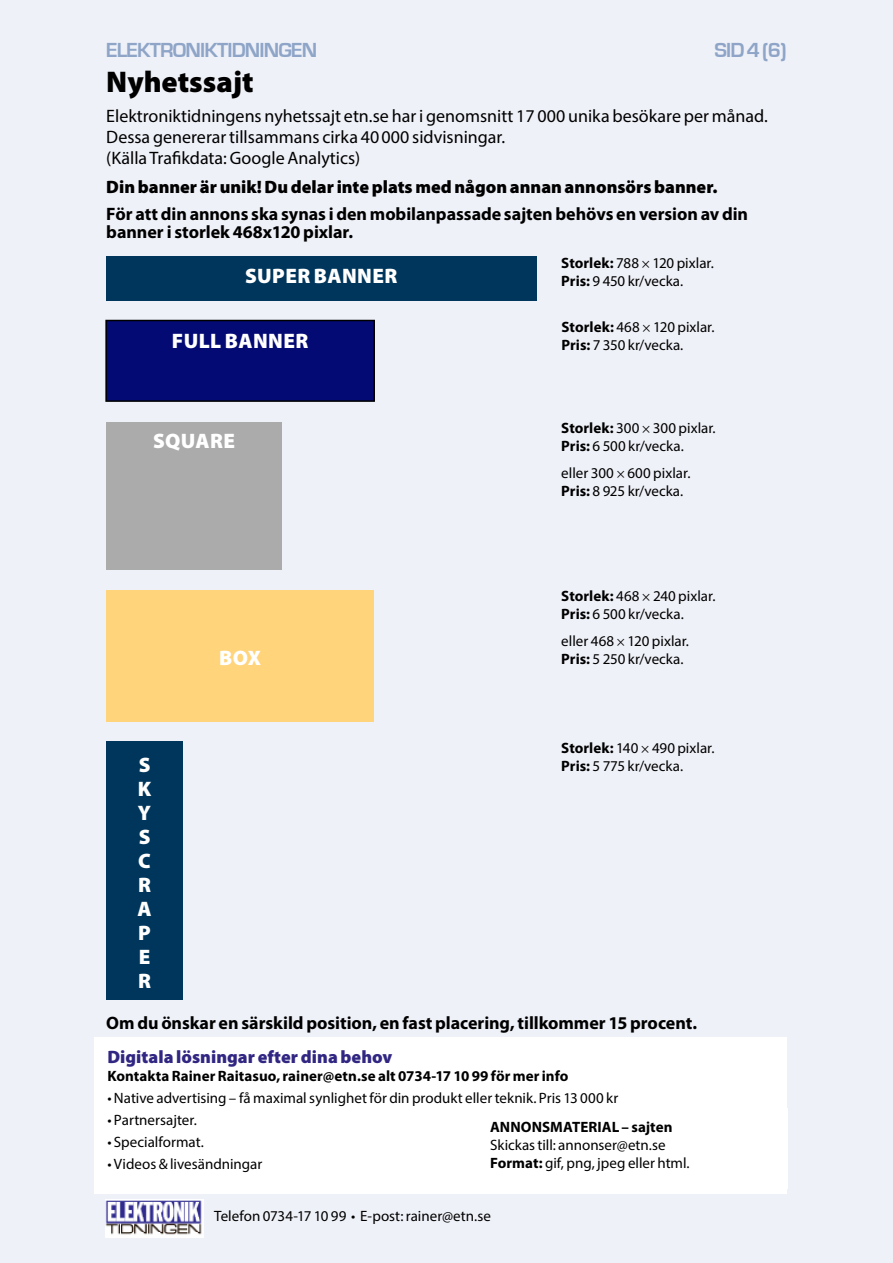
<style>
.page{position:relative;width:893px;height:1263px;background:#eff1f8}
.page>*{position:absolute;margin:0;border:0;box-sizing:border-box;transform-origin:0 0}
.t1{font:900 30px "Myriad Pro";color:#000}
.t2{font:900 21px/24px "Myriad Pro";letter-spacing:.02em;color:#fff;text-align:justify}
.t3{font:700 21px "Eurostile";letter-spacing:-.04em;color:#8ea5c8}
.t4{font:700 18px/18px "Myriad Pro";letter-spacing:-.005em;color:#000}
.t5{font:18px/21px "Myriad Pro";color:#000}
.t6{font:900 18px "Myriad Pro";color:#000}
.t7{font:900 18px "Myriad Pro";color:#312783}
.t8{font:15px/18px "Myriad Pro";color:#000}
.t9{font:700 15px "Myriad Pro";letter-spacing:.005em;color:#000}
.s1{font-weight:700}
.s2{font-family:"Minion Pro"}
</style>
<div class="page">
<div style="left:106px;top:741px;width:77px;height:258px;background:#00365c"></div>
<div style="left:106px;top:422px;width:176px;height:147px;background:#ababab"></div>
<div style="left:106px;top:590px;width:268px;height:132px;background:#ffd47a"></div>
<div style="left:95px;top:1037px;width:692px;height:157px;background:#fff"></div>
<img style="left:105px;top:1199px;width:98px;height:38px">
<div style="left:477px;top:1108px;width:311px;height:80px;background:#fff"></div>
<div style="left:106px;top:257px;width:430px;height:44px;background:#00365c"></div>
<div style="left:106px;top:320px;width:268px;height:81px;background:#030a74"></div>
<div style="left:105px;top:320px;width:270px;height:82px;border:2px solid #000"></div>
<h2 class="t3" style="left:106px;top:38px;width:212px">ELEKTRONIKTIDNINGEN</h2>
<h2 class="t3" style="left:714px;top:38px;width:74px">SID 4 (6)</h2>
<h1 class="t1" style="left:106px;top:64px;width:149px">Nyhetssajt</h1>
<p class="t5" style="left:106px;top:105px;width:663px">Elektroniktidningens nyhetssajt etn.se har i genomsnitt 17 000 unika besökare per månad.<br>Dessa genererar tillsammans cirka 40000 sidvisningar.<br>(Källa Trafikdata: Google Analytics)</p>
<p class="t6" style="left:106px;top:177px;width:613px">Din banner är unik! Du delar inte plats med någon annan annonsörs banner.</p>
<p class="t4" style="left:106px;top:205px;width:643px">För att din annons ska synas i den mobilanpassade sajten behövs en version av din banner i storlek 468x120 pixlar.</p>
<h2 class="t2" style="left:245px;top:264px;width:154px">SUPER BANNER</h2>
<p class="t8" style="left:561px;top:254px;width:154px"><span class="s1">Storlek:</span> 788 <span class="s2">×</span> 120 pixlar.<br><span class="s1">Pris:</span> 9 450 kr/vecka.</p>
<h2 class="t2" style="left:172px;top:329px;width:138px">FULL BANNER</h2>
<h2 class="t2" style="left:153px;top:429px;width:83px">SQUARE</h2>
<h2 class="t2" style="left:137px;top:753px;width:16px">S K Y S C R A P E R</h2>
<h2 class="t2" style="left:219px;top:646px;width:43px">BOX</h2>
<p class="t8" style="left:561px;top:317px;width:155px"><span class="s1">Storlek:</span> 468 <span class="s2">×</span> 120 pixlar.<br><span class="s1">Pris:</span> 7 350 kr/vecka.</p>
<p class="t8" style="left:561px;top:419px;width:156px"><span class="s1">Storlek:</span> 300 <span class="s2">×</span> 300 pixlar.<br><span class="s1">Pris:</span> 6 500 kr/vecka.</p>
<p class="t8" style="left:561px;top:464px;width:131px">eller 300 <span class="s2">×</span> 600 pixlar.<br><span class="s1">Pris:</span> 8 925 kr/vecka.</p>
<p class="t8" style="left:561px;top:587px;width:156px"><span class="s1">Storlek:</span> 468 <span class="s2">×</span> 240 pixlar.<br><span class="s1">Pris:</span> 6 500 kr/vecka.</p>
<p class="t8" style="left:561px;top:632px;width:129px">eller 468 <span class="s2">×</span> 120 pixlar.<br><span class="s1">Pris:</span> 5 250 kr/vecka.</p>
<p class="t8" style="left:561px;top:738px;width:155px"><span class="s1">Storlek:</span> 140 <span class="s2">×</span> 490 pixlar.<br><span class="s1">Pris:</span> 5 775 kr/vecka.</p>
<p class="t4" style="left:106px;top:1013px;width:592px">Om du önskar en särskild position, en fast placering, tillkommer 15 procent.</p>
<p class="t7" style="left:107px;top:1047px;width:286px">Digitala lösningar efter dina behov</p>
<p class="t9" style="left:107px;top:1066px;width:463px">Kontakta Rainer Raitasuo, rainer@etn.se alt 0734-17 10 99 för mer info</p>
<p class="t8" style="left:107px;top:1089px;width:512px">• Native advertising – få maximal synlighet för din produkt eller teknik. Pris 13 000 kr</p>
<p class="t8" style="left:107px;top:1111px;width:91px">• Partnersajter.</p>
<p class="t8" style="left:107px;top:1133px;width:98px">• Specialformat.</p>
<p class="t8" style="left:107px;top:1155px;width:156px">• Videos &amp; livesändningar</p>
<p class="t9" style="left:490px;top:1117px;width:184px">ANNONSMATERIAL – sajten</p>
<p class="t8" style="left:490px;top:1135px;width:201px">Skickas till: annonser@etn.se<br><span class="s1">Format:</span> gif, png, jpeg eller html.</p>
<p class="t8" style="left:214px;top:1207px;width:278px">Telefon 0734-17 10 99 • E-post: rainer@etn.se</p>
</div>
